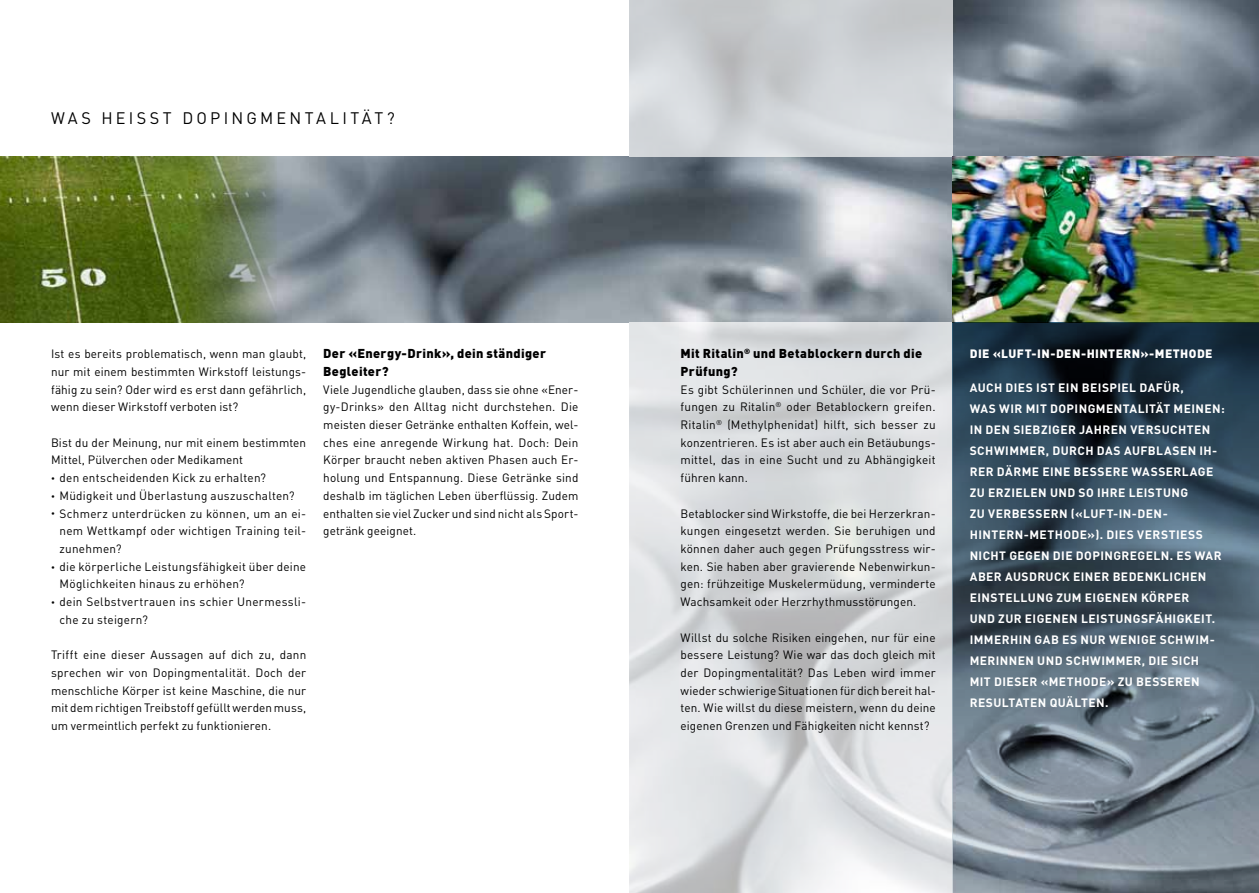
<style>
.page{position:relative;width:1259px;height:893px;background:#fff}
.page>*{position:absolute;margin:0;border:0;box-sizing:border-box;transform-origin:0 0}
.t1{font:16.5px "DIN";color:#000}
.t2{font:900 12.75px/17.7px "DIN";letter-spacing:.025em;color:#000}
.t3{font:12px/17.7px "DIN";letter-spacing:.015em;color:#000;text-align:justify}
.t4{font:700 12px/21px "DIN";letter-spacing:.035em;color:#fff}
.t5{font:900 12px "DIN";letter-spacing:.035em;color:#fff}
.s1{font-size:7.5px}
</style>
<div class="page">
<img style="left:629px;top:0;width:630px;height:323px">
<img style="left:276px;top:156px;width:353px;height:167px">
<svg style="left:629px;top:0;width:323px;height:156px;background:#ced1d5"></svg>
<svg style="left:629px;top:323px;width:323px;height:570px;background:#d9dcde"></svg>
<img style="left:0;top:156px;width:276px;height:167px">
<img style="left:952px;top:156px;width:307px;height:167px">
<svg style="left:952px;top:323px;width:307px;height:570px;background:#4d5f6d"></svg>
<h1 class="t1" style="left:51px;top:108px;width:29px">Was</h1>
<h1 class="t1" style="left:102px;top:108px;width:13px">heisst</h1>
<h1 class="t1" style="left:182px;top:108px;width:28px">Dopingmentalität</h1>
<h1 class="t1" style="left:387px;top:108px;width:10px">?</h1>
<p class="t3" style="left:51px;top:345px;width:257px">Ist es bereits problematisch, wenn man glaubt, nur mit einem bestimmten Wirkstoff leistungs&shy;fähig zu sein? Oder wird es erst dann gefährlich, wenn dieser Wirkstoff verboten ist?</p>
<p class="t3" style="left:51px;top:433px;width:257px">Bist du der Meinung, nur mit einem bestimmten<br>Mittel, Pülverchen oder Medikament</p>
<p class="t3" style="left:51px;top:469px;width:217px"><span class="s1">•</span> den entscheidenden Kick zu erhalten?</p>
<p class="t3" style="left:51px;top:486px;width:245px"><span class="s1">•</span> Müdigkeit und Überlastung auszuschalten?</p>
<p class="t3" style="left:60px;top:504px;width:248px;text-indent:-9px"><span class="s1">•</span> Schmerz unterdrücken zu können, um an ei&shy;nem Wettkampf oder wichtigen Training teil&shy;zunehmen?</p>
<p class="t3" style="left:60px;top:557px;width:248px;text-indent:-9px"><span class="s1">•</span> die körperliche Leistungsfähigkeit über deine<br>Möglichkeiten hinaus zu erhöhen?</p>
<p class="t3" style="left:60px;top:593px;width:248px;text-indent:-9px"><span class="s1">•</span> dein Selbstvertrauen ins schier Unermessli&shy;che zu steigern?</p>
<p class="t3" style="left:51px;top:646px;width:257px">Trifft eine dieser Aussagen auf dich zu, dann sprechen wir von Dopingmentalität. Doch der menschliche Körper ist keine Maschine, die nur mit dem richtigen Treibstoff gefüllt werden muss, um vermeintlich perfekt zu funktionieren.</p>
<p class="t2" style="left:323px;top:344px;width:224px">Der «Energy-Drink», dein ständiger<br>Begleiter?</p>
<p class="t3" style="left:323px;top:380px;width:257px">Viele Jugendliche glauben, dass sie ohne «Ener&shy;gy-Drinks» den Alltag nicht durchstehen. Die meisten dieser Getränke enthalten Koffein, wel&shy;ches eine anregende Wirkung hat. Doch: Dein Körper braucht neben aktiven Phasen auch Er&shy;holung und Entspannung. Diese Getränke sind deshalb im täglichen Leben überflüssig. Zudem enthalten sie viel Zucker und sind nicht als Sport&shy;getränk geeignet.</p>
<p class="t2" style="left:680px;top:344px;width:243px">Mit Ritalin<sup>®</sup> und Betablockern durch die<br>Prüfung?</p>
<p class="t3" style="left:680px;top:380px;width:257px">Es gibt Schülerinnen und Schüler, die vor Prü&shy;fungen zu Ritalin<sup>®</sup> oder Betablockern greifen.<br>Ritalin<sup>®</sup> (Methylphenidat) hilft, sich besser zu konzentrieren. Es ist aber auch ein Betäubungs&shy;mittel, das in eine Sucht und zu Abhängigkeit führen kann.</p>
<p class="t3" style="left:680px;top:504px;width:257px">Betablocker sind Wirkstoffe, die bei Herzerkran&shy;kungen eingesetzt werden. Sie beruhigen und können daher auch gegen Prüfungsstress wir&shy;ken. Sie haben aber gravierende Nebenwirkun&shy;gen: frühzeitige Muskelermüdung, verminderte Wachsamkeit oder Herzrhythmusstörungen.</p>
<p class="t3" style="left:680px;top:628px;width:257px">Willst du solche Risiken eingehen, nur für eine bessere Leistung? Wie war das doch gleich mit der Dopingmentalität? Das Leben wird immer wieder schwierige Situationen für dich bereit hal&shy;ten. Wie willst du diese meistern, wenn du deine eigenen Grenzen und Fähigkeiten nicht kennst?</p>
<p class="t5" style="left:969px;top:346px;width:244px">Die «Luft-in-den-Hintern»-Methode</p>
<p class="t4" style="left:969px;top:377px;width:256px">AUCH DIES IST EIN BEISPIEL DAFÜR,<br>WAS WIR MIT DOPINGMENTALITÄT MEINEN:<br>I N DEN SIEBZIGER JAH REN VERSUCHTEN SCHWIMMER, DURCH DAS AUFBLASEN IH-RER DÄRME EINE BESSERE WASSERLAGE ZU ERZIELEN UND SO IHRE LEISTUNG<br>ZU VERBESSERN («LUFT-IN-DEN-HINTERN-M ETHODE»). DIES VERSTIESS NICHT GEGEN DIE DOPINGREGELN. ES WAR ABER AUSDRUCK EINER BEDENKLICHEN EINSTELLUNG ZUM EIGENEN KÖRPER<br>UND ZUR EIGENEN LEISTUNGSFÄHIGKEIT.<br>IMMERHIN GAB ES NUR WENIGE SCHWIM-MERINNEN UND SCHWIMMER, DIE SICH<br>MIT DIESER «M ETHODE» ZU BESSEREN RESULTATEN QUÄLTEN.</p>
</div>
